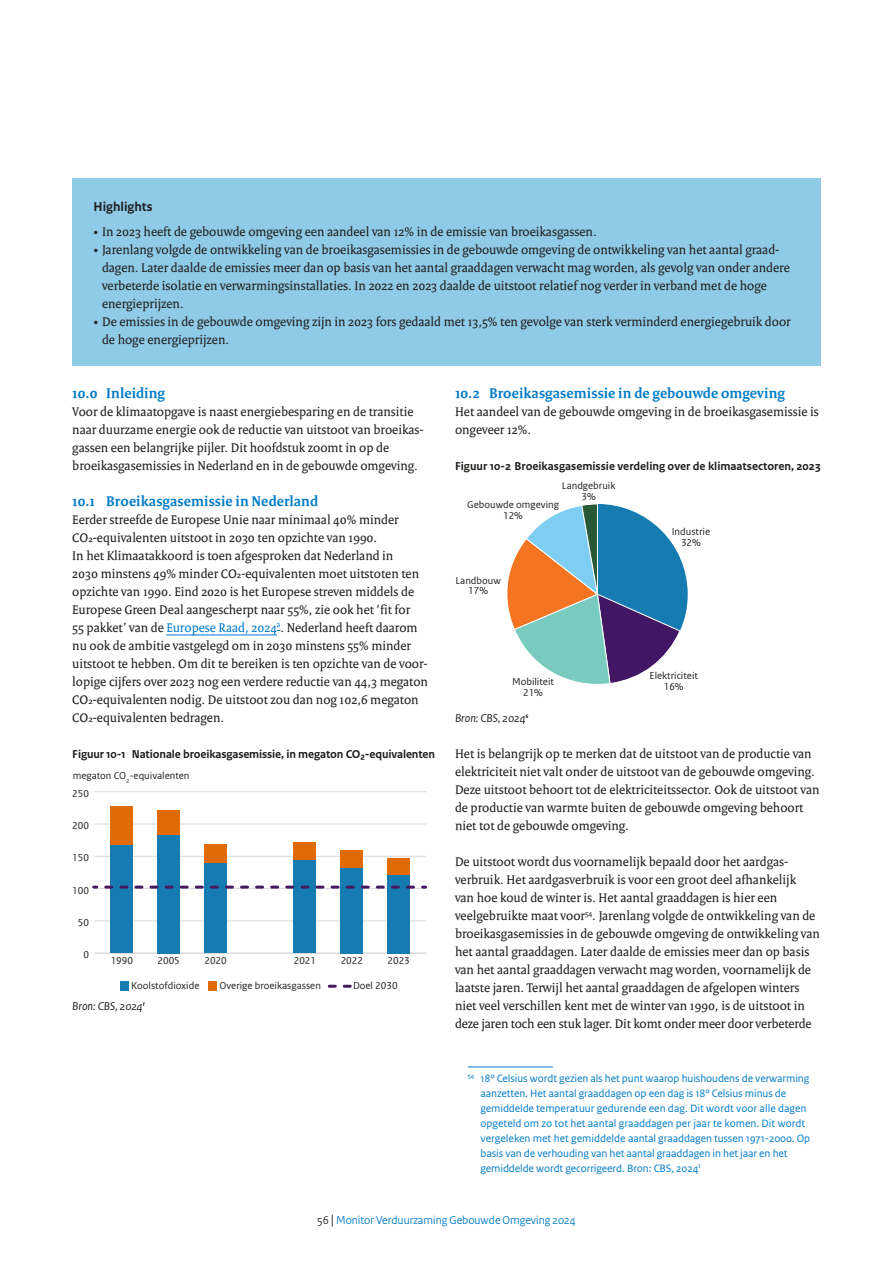
<style>
.page{position:relative;width:893px;height:1263px;background:#fff}
.page>*{position:absolute;margin:0;border:0;box-sizing:border-box;transform-origin:0 0}
.H3_RVO_Paragraafkop{font:700 15px "Rijksoverheid Serif";letter-spacing:.005em;color:#007bc7}
._10_RVO_Broodtekst{font:13.5px/18px "Rijksoverheid Serif";color:#1d1d1b}
._12_RVO_Kader_Opsomming_Bullet{font:13.5px/18px "Rijksoverheid Serif";color:#1d1d1b}
._20_RVO_Kader_Subkop{font:700 13.5px "Rijksoverheid Sans Text";color:#1d1d1b}
._13_RVO_Fotobijschrift{font:700 12px "Rijksoverheid Sans Text";color:#1d1d1b}
.t1{font:12px "Rijksoverheid Sans Heading";color:#007bc7}
._13_RVO_Fotobijschrift-2{font:italic 12px "Rijksoverheid Sans Text";color:#1d1d1b}
._14_RVO_Voetnoot{font:11.25px/15px "Rijksoverheid Sans Text";letter-spacing:-.01em;color:#007bc7}
.t2{font:10.5px/10.5px "Rijksoverheid Sans Web Text";color:#1d1d1b;text-align:center}
.s1{font-weight:700}
.s2{color:#007bc7}
.s3{color:#1d1d1b}
.s4{font-size:14.25px;color:#1d1d1b}
</style>
<div class="page">
<div style="left:72px;top:179px;width:749px;height:47px;background:#8fcae7"></div>
<div style="left:72px;top:226px;width:749px;height:31px;background:#8fcae7"></div>
<div style="left:72px;top:244px;width:749px;height:85px;background:#8fcae7"></div>
<div style="left:72px;top:316px;width:749px;height:49px;background:#8fcae7"></div>
<hr style="left:166px;top:635px;width:111px;height:1px;background:#007bc7">
<hr style="left:468px;top:1066px;width:85px;height:1px;background:#007bc7">
<div style="left:120px;top:981px;width:8px;height:9px;background:#157bb1"></div>
<div style="left:209px;top:981px;width:8px;height:9px;background:#df6a06"></div>
<hr style="left:94px;top:953px;width:332px;height:1px;background:#d7d8d8">
<hr style="left:94px;top:920px;width:332px;height:1px;background:#d7d8d8">
<hr style="left:94px;top:888px;width:332px;height:1px;background:#d7d8d8">
<hr style="left:94px;top:856px;width:332px;height:1px;background:#d7d8d8">
<hr style="left:94px;top:824px;width:332px;height:1px;background:#d7d8d8">
<hr style="left:94px;top:791px;width:332px;height:1px;background:#d7d8d8">
<div style="left:111px;top:844px;width:22px;height:109px;background:#157bb1"></div>
<div style="left:157px;top:835px;width:23px;height:118px;background:#157bb1"></div>
<div style="left:204px;top:862px;width:23px;height:91px;background:#157bb1"></div>
<div style="left:294px;top:860px;width:22px;height:93px;background:#157bb1"></div>
<div style="left:340px;top:868px;width:23px;height:85px;background:#157bb1"></div>
<div style="left:387px;top:875px;width:23px;height:78px;background:#157bb1"></div>
<div style="left:111px;top:806px;width:22px;height:38px;background:#df6a06"></div>
<div style="left:157px;top:811px;width:23px;height:24px;background:#df6a06"></div>
<div style="left:204px;top:844px;width:23px;height:18px;background:#df6a06"></div>
<div style="left:294px;top:842px;width:22px;height:18px;background:#df6a06"></div>
<div style="left:340px;top:851px;width:23px;height:17px;background:#df6a06"></div>
<div style="left:387px;top:858px;width:23px;height:17px;background:#df6a06"></div>
<svg style="left:106px;top:885px;width:320px;height:3px"></svg>
<svg style="left:329px;top:985px;width:22px;height:3px"></svg>
<svg style="left:507px;top:504px;width:181px;height:180px"></svg>
<p class="_20_RVO_Kader_Subkop" style="left:94px;top:199px;width:60px">Highlights</p>
<p class="_12_RVO_Kader_Opsomming_Bullet" style="left:94px;top:222px;width:505px"><span class="s1">•</span> In 2023 heeft de gebouwde omgeving een aandeel van 12% in de emissie van broeikasgassen.</p>
<p class="_12_RVO_Kader_Opsomming_Bullet" style="left:102px;top:240px;width:689px;text-indent:-9px"><span class="s1">•</span> Jarenlang volgde de ontwikkeling van de broeikasgasemissies in de gebouwde omgeving de ontwikkeling van het aantal graad&shy;dagen. Later daalde de emissies meer dan op basis van het aantal graaddagen verwacht mag worden, als gevolg van onder andere verbeterde isolatie en verwarmingsinstallaties. In 2022 en 2023 daalde de uitstoot relatief nog verder in verband met de hoge energieprijzen.</p>
<p class="_12_RVO_Kader_Opsomming_Bullet" style="left:102px;top:312px;width:690px;text-indent:-9px"><span class="s1">•</span> De emissies in de gebouwde omgeving zijn in 2023 fors gedaald met 13,5% ten gevolge van sterk verminderd energiegebruik door de hoge energieprijzen.</p>
<h3 class="H3_RVO_Paragraafkop" style="left:72px;top:384px;width:94px">10.0 Inleiding</h3>
<p class="_10_RVO_Broodtekst" style="left:72px;top:402px;width:352px">Voor de klimaatopgave is naast energiebesparing en de transitie naar duurzame energie ook de reductie van uitstoot van broeikas&shy;gassen een belangrijke pijler. Dit hoofdstuk zoomt in op de broeikasgasemissies in Nederland en in de gebouwde omgeving.</p>
<h3 class="H3_RVO_Paragraafkop" style="left:72px;top:492px;width:247px">10.1 Broeikasgasemissie in Nederland</h3>
<p class="_10_RVO_Broodtekst" style="left:72px;top:510px;width:357px">Eerder streefde de Europese Unie naar minimaal 40% minder CO₂-equivalenten uitstoot in 2030 ten opzichte van 1990.<br>In het Klimaatakkoord is toen afgesproken dat Nederland in<br>2030 minstens 49% minder CO₂-equivalenten moet uitstoten ten opzichte van 1990. Eind 2020 is het Europese streven middels de Europese Green Deal aangescherpt naar 55%, zie ook het ‘fit for<br>55 pakket’ van de <span class="s2">Europese Raad, 2024</span><sup>a</sup>. Nederland heeft daarom nu ook de ambitie vastgelegd om in 2030 minstens 55% minder uitstoot te hebben. Om dit te bereiken is ten opzichte van de voor&shy;lopige cijfers over 2023 nog een verdere reductie van 44,3 megaton CO₂-equivalenten nodig. De uitstoot zou dan nog 102,6 megaton CO₂-equivalenten bedragen.</p>
<p class="_13_RVO_Fotobijschrift" style="left:72px;top:747px;width:364px">Figuur 10-1 Nationale broeikasgasemissie, in megaton CO₂-equivalenten</p>
<h3 class="H3_RVO_Paragraafkop" style="left:455px;top:384px;width:331px">10.2 Broeikasgasemissie in de gebouwde omgeving</h3>
<p class="_10_RVO_Broodtekst" style="left:455px;top:402px;width:365px">Het aandeel van de gebouwde omgeving in de broeikasgasemissie is ongeveer 12%.</p>
<p class="_13_RVO_Fotobijschrift" style="left:455px;top:459px;width:367px">Figuur 10-2 Broeikasgasemissie verdeling over de klimaatsectoren, 2023</p>
<p class="t2" style="left:562px;top:480px;width:55px">Landgebruik<br>3%</p>
<p class="t2" style="left:467px;top:500px;width:93px">Gebouwde omgeving<br>12%</p>
<p class="t2" style="left:672px;top:527px;width:40px">Industrie<br>32%</p>
<p class="t2" style="left:456px;top:575px;width:47px">Landbouw<br>17%</p>
<p class="t2" style="left:512px;top:676px;width:43px">Mobiliteit<br>21%</p>
<p class="t2" style="left:649px;top:671px;width:50px">Elektriciteit<br>16%</p>
<p class="_13_RVO_Fotobijschrift-2" style="left:455px;top:711px;width:75px">Bron: CBS, 2024<sup>s</sup></p>
<p class="_10_RVO_Broodtekst" style="left:455px;top:744px;width:366px">Het is belangrijk op te merken dat de uitstoot van de productie van elektriciteit niet valt onder de uitstoot van de gebouwde omgeving.<br>Deze uitstoot behoort tot de elektriciteitssector. Ook de uitstoot van de productie van warmte buiten de gebouwde omgeving behoort niet tot de gebouwde omgeving.</p>
<p class="_10_RVO_Broodtekst" style="left:455px;top:852px;width:366px">De uitstoot wordt dus voornamelijk bepaald door het aardgas&shy;verbruik. Het aardgasverbruik is voor een groot deel afhankelijk<br>van hoe koud de winter is. Het aantal graaddagen is hier een veelgebruikte maat voor<sup>54</sup>. Jarenlang volgde de ontwikkeling van de broeikasgasemissies in de gebouwde omgeving de ontwikkeling van het aantal graaddagen. Later daalde de emissies meer dan op basis van het aantal graaddagen verwacht mag worden, voornamelijk de laatste jaren. Terwijl het aantal graaddagen de afgelopen winters niet veel verschillen kent met de winter van 1990, is de uitstoot in deze jaren toch een stuk lager. Dit komt onder meer door verbeterde</p>
<p class="t2" style="left:73px;top:770px;width:118px">megaton CO<sub>2</sub>-equivalenten</p>
<p class="t2" style="left:72px;top:788px;width:18px">250</p>
<p class="t2" style="left:72px;top:820px;width:18px">200</p>
<p class="t2" style="left:72px;top:852px;width:18px">150</p>
<p class="t2" style="left:72px;top:885px;width:18px">100</p>
<p class="t2" style="left:78px;top:917px;width:13px">50</p>
<p class="t2" style="left:83px;top:949px;width:7px">0</p>
<p class="t2" style="left:111px;top:956px;width:24px">1990</p>
<p class="t2" style="left:158px;top:956px;width:24px">2005</p>
<p class="t2" style="left:204px;top:956px;width:24px">2020</p>
<p class="t2" style="left:294px;top:956px;width:24px">2021</p>
<p class="t2" style="left:341px;top:956px;width:24px">2022</p>
<p class="t2" style="left:388px;top:956px;width:24px">2023</p>
<p class="t2" style="left:353px;top:980px;width:46px">Doel 2030</p>
<p class="t2" style="left:131px;top:980px;width:70px">Koolstofdioxide</p>
<p class="t2" style="left:219px;top:980px;width:103px">Overige broeikasgassen</p>
<p class="_13_RVO_Fotobijschrift-2" style="left:72px;top:999px;width:74px">Bron: CBS, 2024<sup>r</sup></p>
<p class="_14_RVO_Voetnoot" style="left:480px;top:1071px;width:331px;text-indent:-13px"><sup>54</sup> 18º Celsius wordt gezien als het punt waarop huishoudens de verwarming aanzetten. Het aantal graaddagen op een dag is 18º Celsius minus de gemiddelde temperatuur gedurende een dag. Dit wordt voor alle dagen opgeteld om zo tot het aantal graaddagen per jaar te komen. Dit wordt vergeleken met het gemiddelde aantal graaddagen tussen 1971-2000. Op basis van de verhouding van het aantal graaddagen in het jaar en het gemiddelde wordt gecorrigeerd. Bron: CBS, 2024<sup>t</sup></p>
<p class="t1" style="left:317px;top:1213px;width:260px"><span class="s3">56</span> <span class="s4">|</span> Monitor Verduurzaming Gebouwde Omgeving 2024</p>
</div>
